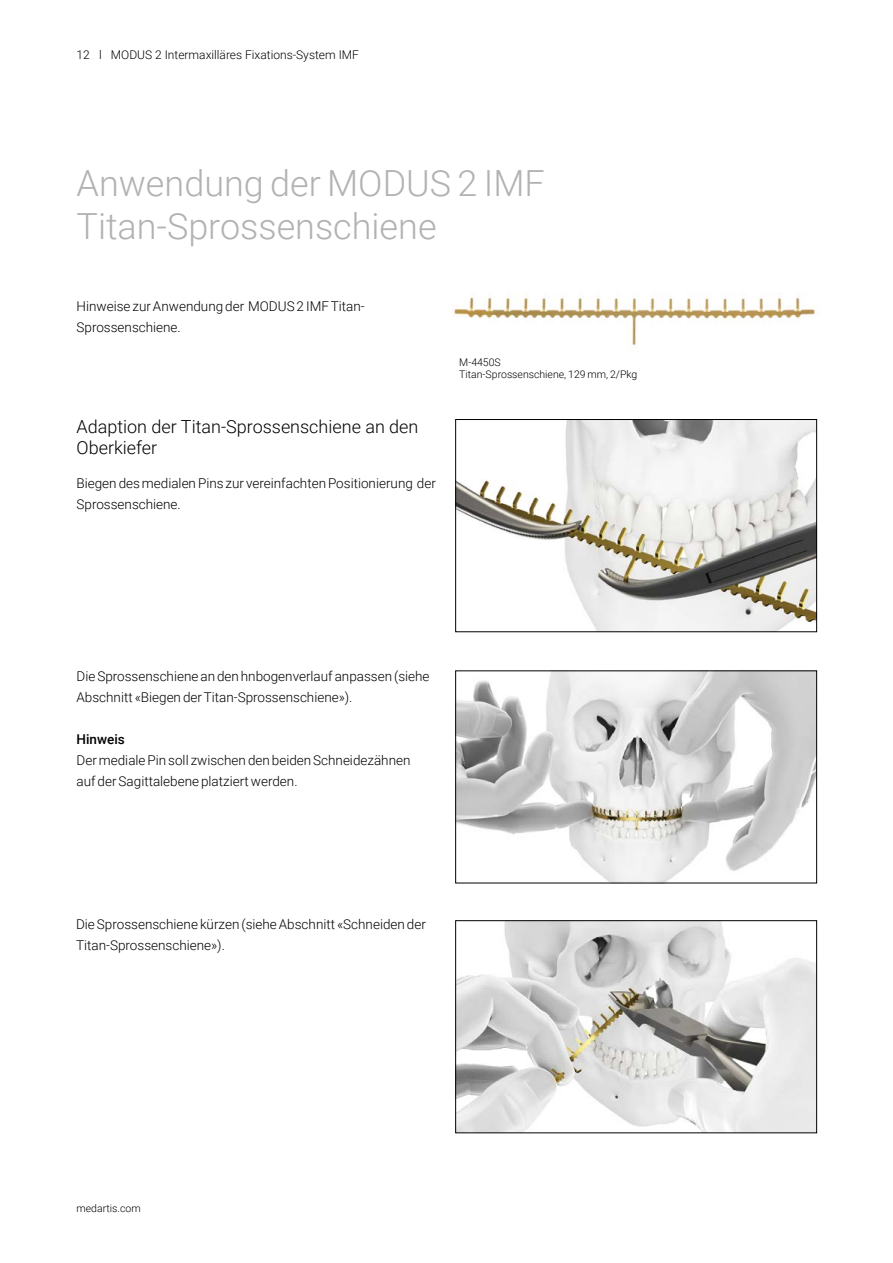
<style>
.page{position:relative;width:893px;height:1263px;background:#fff}
.page>*{position:absolute;margin:0;border:0;box-sizing:border-box;transform-origin:0 0}
.t1{font:300 36px/43.2px "Roboto";color:#b3b2b2}
.t2{font:300 18px/21.6px "Roboto";color:#000}
.t3{font:300 13.5px/21px "Roboto";color:#000}
.t4{font:500 13.5px "Roboto";color:#000}
.t5{font:300 12px "Roboto";color:#000}
.t6{font:300 10.5px/12.6px "Roboto";color:#000}
</style>
<div class="page">
<img style="left:457px;top:421px;width:358px;height:209px">
<div style="left:455px;top:419px;width:362px;height:213px;border:1px solid #000"></div>
<img style="left:453px;top:293px;width:366px;height:53px">
<img style="left:457px;top:673px;width:358px;height:208px">
<div style="left:455px;top:671px;width:362px;height:212px;border:1px solid #000"></div>
<img style="left:457px;top:922px;width:358px;height:209px">
<div style="left:455px;top:920px;width:362px;height:213px;border:1px solid #000"></div>
<p class="t5" style="left:77px;top:47px;width:284px">12 l MODUS 2 Intermaxilläres Fixations-System IMF</p>
<h1 class="t1" style="left:77px;top:160px;width:470px">Anwendung der MODUS 2 IMF<br>Titan-Sprossenschiene</h1>
<p class="t3" style="left:77px;top:295px;width:290px">Hinweise zur Anwendung der MODUS 2 IMF Titan-<br>Sprossenschiene.</p>
<h2 class="t2" style="left:77px;top:415px;width:343px">Adaption der Titan-Sprossenschiene an den<br>Oberkiefer</h2>
<p class="t3" style="left:77px;top:472px;width:361px">Biegen des medialen Pins zur vereinfachten Positionierung der<br>Sprossenschiene.</p>
<p class="t6" style="left:459px;top:355px;width:180px">M-4450S<br>Titan-Sprossenschiene, 129 mm, 2/Pkg</p>
<p class="t3" style="left:77px;top:666px;width:355px">Die Sprossenschiene an den hnbogenverlauf anpassen (siehe<br>Abschnitt «Biegen der Titan-Sprossenschiene»).</p>
<p class="t4" style="left:77px;top:730px;width:50px">Hinweis</p>
<p class="t3" style="left:77px;top:750px;width:335px">Der mediale Pin soll zwischen den beiden Schneidezähnen auf der Sagittalebene platziert werden.</p>
<p class="t3" style="left:76px;top:913px;width:351px">Die Sprossenschiene kürzen (siehe Abschnitt «Schneiden der<br>Titan-Sprossenschiene»).</p>
<p class="t6" style="left:77px;top:1201px;width:66px">medartis.com</p>
</div>
